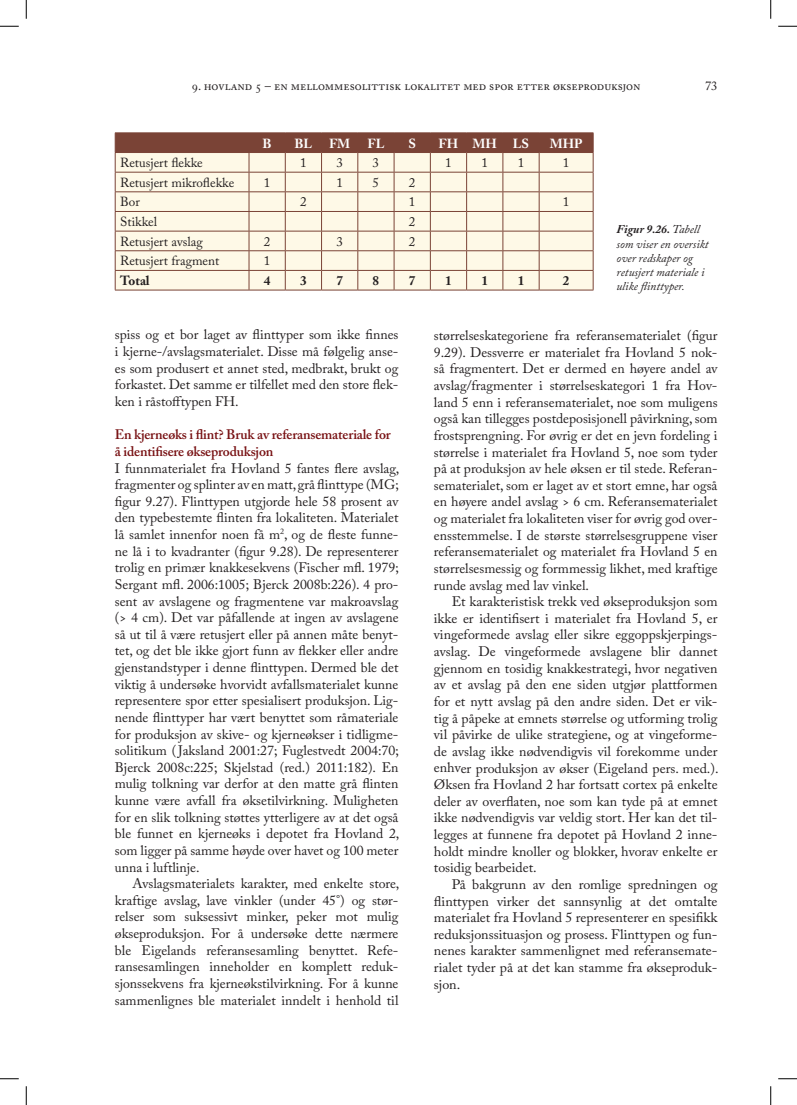
<style>
.page{position:relative;width:797px;height:1105px;background:#fff}
.page>*{position:absolute;margin:0;border:0;box-sizing:border-box;transform-origin:0 0}
.t1{font:13.75px/16.6px "Adobe Caslon Pro";letter-spacing:-.025em;color:#231f20;text-align:justify}
.t2{font:600 13.75px/16.6px "Adobe Caslon Pro";letter-spacing:-.01em;color:#771012}
.t3{font:13.12px "Adobe Caslon Pro";letter-spacing:-.025em;color:#231f20}
.t4{font:700 13.12px "Adobe Caslon Pro";color:#fff}
.t5{font:700 13.12px "Adobe Caslon Pro";color:#231f20}
.t6{font:12.5px "Adobe Caslon Pro";color:#231f20}
.t7{font:italic 11.88px/14.2px "Adobe Caslon Pro";color:#231f20}
.s1{font-weight:700}
</style>
<div class="page">
<hr style="left:115px;top:290px;width:134px;height:1px;background:#7a4336">
<hr style="left:249px;top:290px;width:36px;height:1px;background:#7a4336">
<hr style="left:285px;top:290px;width:36px;height:1px;background:#7a4336">
<hr style="left:321px;top:290px;width:37px;height:1px;background:#7a4336">
<hr style="left:358px;top:290px;width:36px;height:1px;background:#7a4336">
<hr style="left:394px;top:290px;width:36px;height:1px;background:#7a4336">
<hr style="left:430px;top:290px;width:36px;height:1px;background:#7a4336">
<hr style="left:466px;top:290px;width:37px;height:1px;background:#7a4336">
<hr style="left:503px;top:290px;width:36px;height:1px;background:#7a4336">
<hr style="left:539px;top:290px;width:54px;height:1px;background:#7a4336">
<svg style="left:115px;top:133px;width:479px;height:157px;background:#e5d6c5"></svg>
<svg style="left:0;top:25px;width:19px;height:2px"></svg>
<svg style="left:778px;top:25px;width:19px;height:2px"></svg>
<svg style="left:0;top:1078px;width:19px;height:1px"></svg>
<svg style="left:778px;top:1078px;width:19px;height:1px"></svg>
<svg style="left:25px;top:0;width:2px;height:19px"></svg>
<svg style="left:25px;top:1086px;width:2px;height:19px"></svg>
<svg style="left:770px;top:0;width:1px;height:19px"></svg>
<svg style="left:770px;top:1086px;width:1px;height:19px"></svg>
<p class="t6" style="left:192px;top:78px;width:450px">9. hovland 5 – en mellommesolittisk lokalitet med spor etter økseproduksjon</p>
<p class="t4" style="left:262px;top:135px;width:11px">B</p>
<p class="t4" style="left:294px;top:135px;width:19px">BL</p>
<p class="t4" style="left:329px;top:135px;width:23px">FM</p>
<p class="t4" style="left:367px;top:135px;width:18px">FL</p>
<p class="t4" style="left:408px;top:135px;width:9px">S</p>
<p class="t4" style="left:438px;top:135px;width:92px">FH MH LS</p>
<p class="t4" style="left:549px;top:135px;width:34px">MHP</p>
<p class="t6" style="left:705px;top:78px;width:14px">73</p>
<p class="t3" style="left:120px;top:155px;width:84px">Retusjert flekke</p>
<p class="t3" style="left:300px;top:155px;width:8px">1</p>
<p class="t3" style="left:336px;top:155px;width:8px">3</p>
<p class="t3" style="left:372px;top:155px;width:8px">3</p>
<p class="t3" style="left:445px;top:155px;width:8px">1</p>
<p class="t3" style="left:481px;top:155px;width:8px">1</p>
<p class="t3" style="left:517px;top:155px;width:8px">1</p>
<p class="t3" style="left:563px;top:155px;width:8px">1</p>
<p class="t3" style="left:120px;top:175px;width:116px">Retusjert mikroflekke</p>
<p class="t3" style="left:264px;top:175px;width:8px">1</p>
<p class="t3" style="left:336px;top:175px;width:8px">1</p>
<p class="t3" style="left:372px;top:175px;width:8px">5</p>
<p class="t3" style="left:409px;top:175px;width:8px">2</p>
<p class="t3" style="left:120px;top:194px;width:21px">Bor</p>
<p class="t3" style="left:300px;top:194px;width:8px">2</p>
<p class="t3" style="left:409px;top:194px;width:8px">1</p>
<p class="t3" style="left:563px;top:194px;width:8px">1</p>
<p class="t3" style="left:120px;top:214px;width:39px">Stikkel</p>
<p class="t3" style="left:409px;top:214px;width:8px">2</p>
<p class="t3" style="left:120px;top:234px;width:84px">Retusjert avslag</p>
<p class="t3" style="left:264px;top:234px;width:8px">2</p>
<p class="t3" style="left:336px;top:234px;width:8px">3</p>
<p class="t3" style="left:409px;top:234px;width:8px">2</p>
<p class="t3" style="left:120px;top:253px;width:101px">Retusjert fragment</p>
<p class="t3" style="left:264px;top:253px;width:8px">1</p>
<p class="t5" style="left:120px;top:273px;width:31px">Total</p>
<p class="t5" style="left:264px;top:273px;width:8px">4</p>
<p class="t5" style="left:300px;top:273px;width:8px">3</p>
<p class="t5" style="left:336px;top:273px;width:8px">7</p>
<p class="t5" style="left:372px;top:273px;width:8px">8</p>
<p class="t5" style="left:409px;top:273px;width:8px">7</p>
<p class="t5" style="left:445px;top:273px;width:8px">1</p>
<p class="t5" style="left:481px;top:273px;width:8px">1</p>
<p class="t5" style="left:517px;top:273px;width:8px">1</p>
<p class="t5" style="left:563px;top:273px;width:8px">2</p>
<p class="t7" style="left:616px;top:222px;width:94px"><span class="s1">Figur 9.26.</span> Tabell som viser en oversikt over redskaper og retusjert materiale i ulike flinttyper.</p>
<p class="t1" style="left:115px;top:326px;width:285px">spiss og et bor laget av flinttyper som ikke finnes i kjerne-/avslagsmaterialet. Disse må følgelig anse&shy;es som produsert et annet sted, medbrakt, brukt og forkastet. Det samme er tilfellet med den store flek&shy;ken i råstofftypen FH.</p>
<p class="t2" style="left:115px;top:426px;width:277px">En kjerneøks i flint? Bruk av referansemateriale for å identifisere økseproduksjon</p>
<p class="t1" style="left:115px;top:459px;width:286px">I funnmaterialet fra Hovland 5 fantes flere avslag, fragmenter og splinter av en matt, grå flinttype (MG; figur 9.27). Flinttypen utgjorde hele 58 prosent av den typebestemte flinten fra lokaliteten. Materialet lå samlet innenfor noen få m<sup>2</sup>, og de fleste funne&shy;ne lå i to kvadranter (figur 9.28). De representerer trolig en primær knakkesekvens (Fischer mfl. 1979; Sergant mfl. 2006:1005; Bjerck 2008b:226). 4 pro&shy;sent av avslagene og fragmentene var makroavslag (&gt; 4 cm). Det var påfallende at ingen av avslagene så ut til å være retusjert eller på annen måte benyt&shy;tet, og det ble ikke gjort funn av flekker eller andre gjenstandstyper i denne flinttypen. Dermed ble det viktig å undersøke hvorvidt avfallsmaterialet kunne representere spor etter spesialisert produksjon. Lig&shy;nende flinttyper har vært benyttet som råmateriale for produksjon av skive- og kjerneøkser i tidligme&shy;solitikum ( Jaksland 2001:27; Fuglestvedt 2004:70; Bjerck 2008c:225; Skjelstad (red.) 2011:182). En mulig tolkning var derfor at den matte grå flinten kunne være avfall fra øksetilvirkning. Muligheten for en slik tolkning støttes ytterligere av at det også ble funnet en kjerneøks i depotet fra Hovland 2, som ligger på samme høyde over havet og 100 meter unna i luftlinje.</p>
<p class="t1" style="left:115px;top:875px;width:286px;text-indent:18px">Avslagsmaterialets karakter, med enkelte store, kraftige avslag, lave vinkler (under 45°) og stør&shy;relser som suksessivt minker, peker mot mulig økseproduksjon. For å undersøke dette nærmere ble Eigelands referansesamling benyttet. Refe&shy;ransesamlingen inneholder en komplett reduk&shy;sjonssekvens fra kjerneøkstilvirkning. For å kunne sammenlignes ble materialet inndelt i henhold til</p>
<p class="t1" style="left:434px;top:327px;width:285px">størrelseskategoriene fra referansematerialet (figur 9.29). Dessverre er materialet fra Hovland 5 nok&shy;så fragmentert. Det er dermed en høyere andel av avslag/fragmenter i størrelseskategori 1 fra Hov&shy;land 5 enn i referansematerialet, noe som muligens også kan tillegges postdeposisjonell påvirkning, som frostsprengning. For øvrig er det en jevn fordeling i størrelse i materialet fra Hovland 5, noe som tyder på at produksjon av hele øksen er til stede. Referan&shy;sematerialet, som er laget av et stort emne, har også en høyere andel avslag &gt; 6 cm. Referansematerialet og materialet fra lokaliteten viser for øvrig god over&shy;ensstemmelse. I de største størrelsesgruppene viser referansematerialet og materialet fra Hovland 5 en størrelsesmessig og formmessig likhet, med kraftige runde avslag med lav vinkel.</p>
<p class="t1" style="left:434px;top:593px;width:286px;text-indent:18px">Et karakteristisk trekk ved økseproduksjon som ikke er identifisert i materialet fra Hovland 5, er vingeformede avslag eller sikre eggoppskjerpings&shy;avslag. De vingeformede avslagene blir dannet gjennom en tosidig knakkestrategi, hvor negativen av et avslag på den ene siden utgjør plattformen for et nytt avslag på den andre siden. Det er vik&shy;tig å påpeke at emnets størrelse og utforming trolig vil påvirke de ulike strategiene, og at vingeforme&shy;de avslag ikke nødvendigvis vil forekomme under enhver produksjon av økser (Eigeland pers. med.).<br>Øksen fra Hovland 2 har fortsatt cortex på enkelte deler av overflaten, noe som kan tyde på at emnet ikke nødvendigvis var veldig stort. Her kan det til&shy;legges at funnene fra depotet på Hovland 2 inne&shy;holdt mindre knoller og blokker, hvorav enkelte er tosidig bearbeidet.</p>
<p class="t1" style="left:434px;top:876px;width:285px;text-indent:18px">På bakgrunn av den romlige spredningen og flinttypen virker det sannsynlig at det omtalte materialet fra Hovland 5 representerer en spesifikk reduksjonssituasjon og prosess. Flinttypen og fun&shy;nenes karakter sammenlignet med referansemate&shy;rialet tyder på at det kan stamme fra økseproduk&shy;sjon.</p>
</div>
